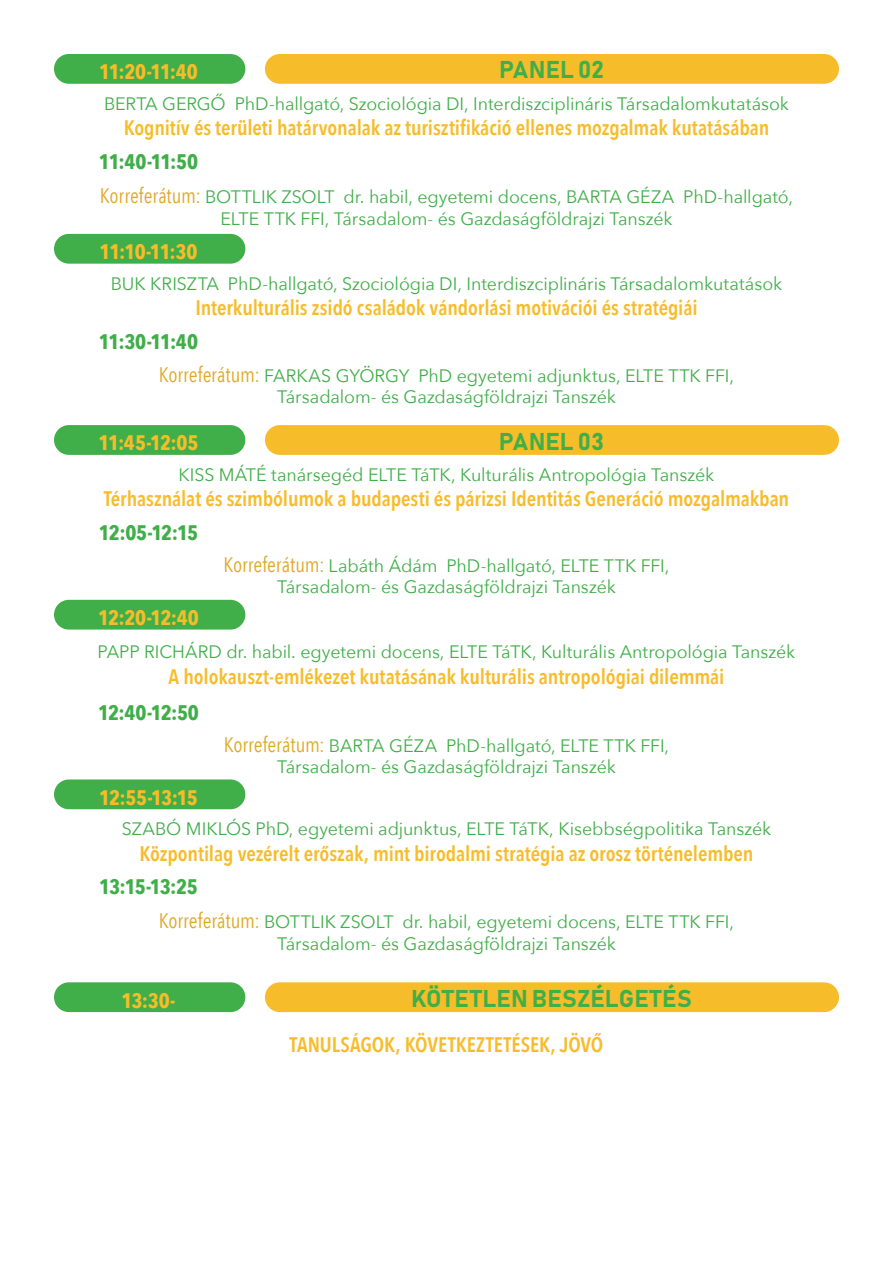
<style>
.page{position:relative;width:893px;height:1263px;background:#fff}
.page>*{position:absolute;margin:0;border:0;box-sizing:border-box;transform-origin:0 0}
.t1{font:24px "Bahnschrift";letter-spacing:.01em;color:#40ae49}
.t2{font:600 21px "Avenir Next Condensed";letter-spacing:-.005em;color:#f7bc2a}
.t3{font:700 21px "Avenir Next Condensed";letter-spacing:-.05em;color:#f7bc2a}
.t4{font:700 21px "Avenir Next Condensed";letter-spacing:-.05em;color:#40ae49}
.t5{font:18px/21.6px "Avenir Next";letter-spacing:-.005em;color:#40ae49;text-align:center}
.s1{font-family:"Avenir Next Condensed";font-size:21px;color:#dfa929}
</style>
<div class="page">
<div style="left:54px;top:234px;width:191px;height:30px;background:#40ae49;border-radius:15px"></div>
<div style="left:54px;top:982px;width:191px;height:30px;background:#40ae49;border-radius:15px"></div>
<div style="left:265px;top:425px;width:574px;height:30px;background:#f7bc2a;border-radius:15px"></div>
<div style="left:265px;top:54px;width:574px;height:30px;background:#f7bc2a;border-radius:15px"></div>
<div style="left:54px;top:54px;width:191px;height:30px;background:#40ae49;border-radius:15px"></div>
<div style="left:54px;top:425px;width:191px;height:30px;background:#40ae49;border-radius:15px"></div>
<div style="left:54px;top:600px;width:191px;height:30px;background:#40ae49;border-radius:15px"></div>
<div style="left:54px;top:779px;width:191px;height:30px;background:#40ae49;border-radius:15px"></div>
<div style="left:265px;top:982px;width:574px;height:30px;background:#f7bc2a;border-radius:15px"></div>
<p class="t3" style="left:99px;top:59px;width:101px">11:20-11:40</p>
<h1 class="t1" style="left:499px;top:55px;width:106px">PANEL 02</h1>
<p class="t5" style="left:104px;top:92px;width:686px">BERTA GERGŐ PhD-hallgató, Szociológia DI, Interdiszciplináris Társadalomkutatások</p>
<p class="t2" style="left:124px;top:110px;width:647px">Kognitív és területi határvonalak az turisztifikáció ellenes mozgalmak kutatásában</p>
<p class="t4" style="left:99px;top:148px;width:101px">11:40-11:50</p>
<p class="t5" style="left:100px;top:185px;width:695px"><span class="s1">Korreferátum:</span> BOTTLIK ZSOLT dr. habil, egyetemi docens, BARTA GÉZA PhD-hallgató,<br>ELTE TTK FFI, Társadalom- és Gazdaságföldrajzi Tanszék</p>
<p class="t3" style="left:100px;top:239px;width:99px">11:10-11:30</p>
<p class="t5" style="left:111px;top:272px;width:673px">BUK KRISZTA PhD-hallgató, Szociológia DI, Interdiszciplináris Társadalomkutatások</p>
<p class="t2" style="left:195px;top:289px;width:504px">Interkulturális zsidó családok vándorlási motivációi és stratégiái</p>
<p class="t4" style="left:99px;top:328px;width:101px">11:30-11:40</p>
<p class="t5" style="left:159px;top:364px;width:577px"><span class="s1">Korreferátum:</span> FARKAS GYÖRGY PhD egyetemi adjunktus, ELTE TTK FFI,<br>Társadalom- és Gazdaságföldrajzi Tanszék</p>
<p class="t3" style="left:99px;top:430px;width:101px">11:45-12:05</p>
<h1 class="t1" style="left:499px;top:426px;width:107px">PANEL 03</h1>
<p class="t5" style="left:179px;top:463px;width:537px">KISS MÁTÉ tanársegéd ELTE TáTK, Kulturális Antropológia Tanszék</p>
<p class="t2" style="left:104px;top:481px;width:687px">Térhasználat és szimbólumok a budapesti és párizsi Identitás Generáció mozgalmakban</p>
<p class="t4" style="left:99px;top:519px;width:101px">12:05-12:15</p>
<p class="t3" style="left:98px;top:605px;width:102px">12:20-12:40</p>
<p class="t5" style="left:223px;top:554px;width:448px"><span class="s1">Korreferátum:</span> Labáth Ádám PhD-hallgató, ELTE TTK FFI,<br>Társadalom- és Gazdaságföldrajzi Tanszék</p>
<p class="t5" style="left:98px;top:640px;width:699px">PAPP RICHÁRD dr. habil. egyetemi docens, ELTE TáTK, Kulturális Antropológia Tanszék</p>
<p class="t2" style="left:169px;top:658px;width:557px">A holokauszt-emlékezet kutatásának kulturális antropológiai dilemmái</p>
<p class="t4" style="left:98px;top:699px;width:102px">12:40-12:50</p>
<p class="t3" style="left:99px;top:785px;width:100px">12:55-13:15</p>
<p class="t5" style="left:224px;top:734px;width:447px"><span class="s1">Korreferátum:</span> BARTA GÉZA PhD-hallgató, ELTE TTK FFI,<br>Társadalom- és Gazdaságföldrajzi Tanszék</p>
<p class="t5" style="left:122px;top:817px;width:651px">SZABÓ MIKLÓS PhD, egyetemi adjunktus, ELTE TáTK, Kisebbségpolitika Tanszék</p>
<p class="t2" style="left:140px;top:835px;width:615px">Központilag vezérelt erőszak, mint birodalmi stratégia az orosz történelemben</p>
<p class="t4" style="left:99px;top:874px;width:100px">13:15-13:25</p>
<p class="t5" style="left:159px;top:910px;width:577px"><span class="s1">Korreferátum:</span> BOTTLIK ZSOLT dr. habil, egyetemi docens, ELTE TTK FFI,<br>Társadalom- és Gazdaságföldrajzi Tanszék</p>
<p class="t3" style="left:122px;top:987px;width:55px">13:30-</p>
<h1 class="t1" style="left:411px;top:983px;width:282px">KÖTETLEN BESZÉLGETÉS</h1>
<p class="t2" style="left:290px;top:1027px;width:315px">TANULSÁGOK, KÖVETKEZTETÉSEK, JÖVŐ</p>
</div>
